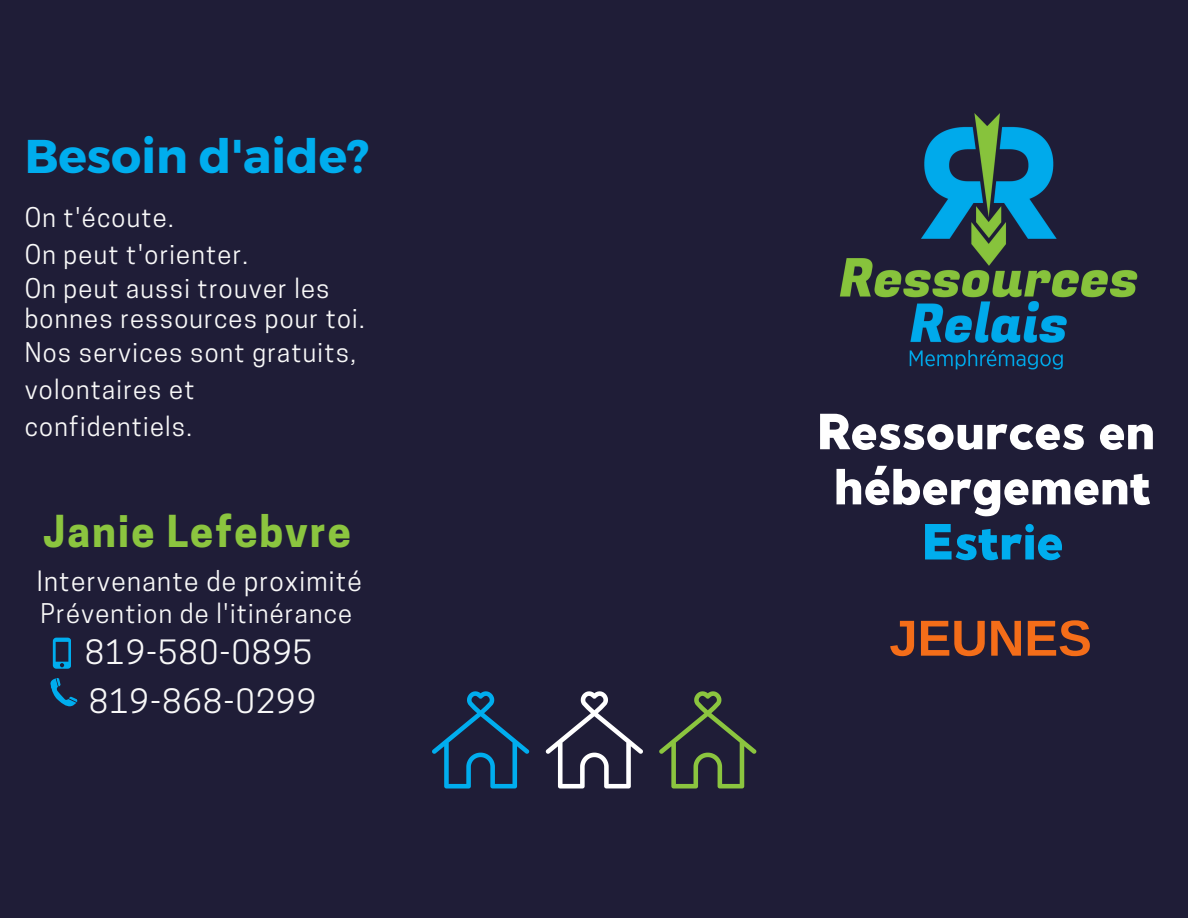
<style>
.page{position:relative;width:1188px;height:918px;background:#1f1d37}
.page>*{position:absolute;margin:0;border:0;box-sizing:border-box;transform-origin:0 0}
.t1{font:50.7px/55.2px "MADE Good Time Grotesk";color:#fff;text-align:center}
.t2{font:700 50.7px "Arimo";color:#f46d19}
.t3{font:700 47.25px "Montserrat";color:#00adee}
.t4{font:700 41.25px "Cooper Hewitt";letter-spacing:.05em;color:#8bc53f}
.t5{font:31.5px "Cooper Hewitt";letter-spacing:.05em;color:#f8f8f8}
.t6{font:26.25px "Cooper Hewitt";letter-spacing:.05em;color:#f8f8f8}
.t7{font:25.5px/37.2px "Cooper Hewitt";letter-spacing:.05em;color:#f8f8f8}
.s1{color:#00adee}
</style>
<div class="page">
<img style="left:840px;top:113px;width:298px;height:257px">
<svg style="left:53px;top:638px;width:18px;height:31px"></svg>
<svg style="left:50px;top:678px;width:28px;height:29px"></svg>
<svg style="left:432px;top:691px;width:97px;height:98px"></svg>
<svg style="left:546px;top:691px;width:97px;height:98px"></svg>
<svg style="left:659px;top:691px;width:97px;height:98px"></svg>
<p class="t3" style="left:25px;top:125px;width:346px">Besoin d'aide?</p>
<p class="t7" style="left:25px;top:202px;width:150px">On t'écoute.</p>
<p class="t7" style="left:25px;top:239px;width:225px">On peut t'orienter.</p>
<p class="t7" style="left:25px;top:276px;width:341px;line-height:30.3px">On peut aussi trouver les bonnes ressources pour toi.</p>
<p class="t7" style="left:25px;top:337px;width:333px">Nos services sont gratuits, volontaires et confidentiels.</p>
<h2 class="t4" style="left:43px;top:516px;width:309px">Janie Lefebvre</h2>
<p class="t6" style="left:37px;top:571px;width:327px">Intervenante de proximité</p>
<p class="t7" style="left:40px;top:598px;width:313px">Prévention de l'itinérance</p>
<p class="t5" style="left:85px;top:641px;width:228px">819-580-0895</p>
<p class="t5" style="left:89px;top:689px;width:228px">819-868-0299</p>
<p class="t1" style="left:817px;top:404px;width:340px">Ressources en hébergement<br><span class="s1">Estrie</span></p>
<p class="t2" style="left:889px;top:610px;width:204px">JEUNES</p>
</div>
